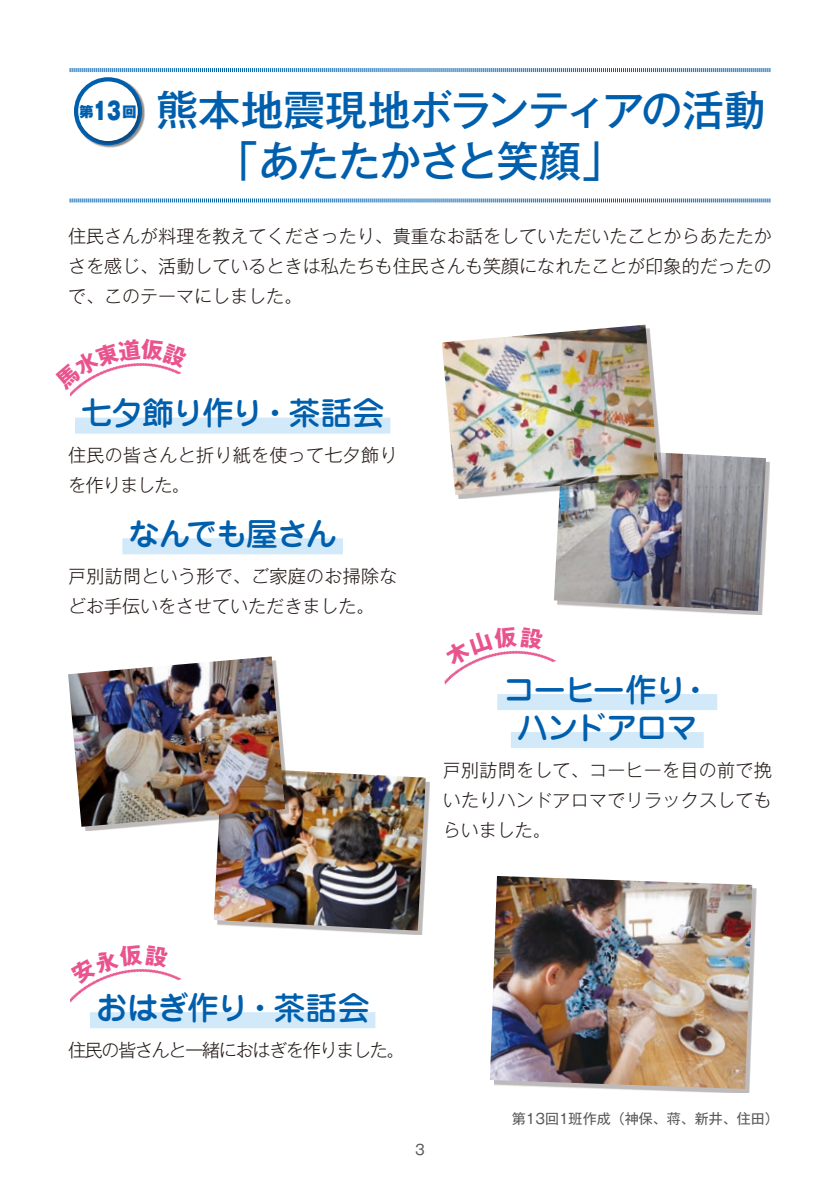
<style>
.page{position:relative;width:840px;height:1191px;background:#fff}
.page>*{position:absolute;margin:0;border:0;box-sizing:border-box;transform-origin:0 0}
.t1{font:500 42px/51px "Gothic MB101 Pr 6";letter-spacing:-.025em;color:#005fad}
.t2{font:500 32px/38px "Jun 34 Pro";letter-spacing:-.055em;color:#005fad;text-align:center}
.t3{font:300 18px/30px "Gothic MB101 Pr 6";color:#231916}
.t4{font:300 18px "Gothic MB101 Pr 6";letter-spacing:-.07em;color:#231916}
.t5{font:14px "Gothic MB101 Pr 6";color:#595857}
.t6{font:900 14px "Gothic MB101 Pr 6";color:#005fad}
.s1{font-size:23.4px}
</style>
<div class="page">
<svg style="left:69px;top:68px;width:701px;height:5px"></svg>
<svg style="left:69px;top:198px;width:701px;height:5px;background:#98bedd"></svg>
<div style="left:74px;top:78px;width:71px;height:70px;background:#231916;opacity:.5"></div>
<svg style="left:74px;top:77px;width:68px;height:68px"></svg>
<div style="left:78px;top:82px;width:62px;height:61px;background:#231916;opacity:.3"></div>
<div style="left:78px;top:81px;width:60px;height:60px;background:#fff;border-radius:50%"></div>
<div style="left:217px;top:771px;width:212px;height:163px;background:#231916;opacity:.3"></div>
<img style="left:214px;top:770px;width:211px;height:160px">
<div style="left:75px;top:417px;width:315px;height:16px;background:#d1e9f9"></div>
<div style="left:122px;top:538px;width:221px;height:16px;background:#d1e9f9"></div>
<div style="left:497px;top:694px;width:219px;height:16px;background:#d1e9f9"></div>
<div style="left:510px;top:732px;width:193px;height:16px;background:#d1e9f9"></div>
<div style="left:90px;top:1012px;width:285px;height:16px;background:#d1e9f9"></div>
<div style="left:72px;top:660px;width:217px;height:171px;background:#231916;opacity:.3"></div>
<img style="left:68px;top:656px;width:217px;height:170px">
<div style="left:557px;top:451px;width:212px;height:164px;background:#231916;opacity:.3"></div>
<img style="left:554px;top:451px;width:211px;height:160px">
<div style="left:493px;top:879px;width:263px;height:214px;background:#231916;opacity:.3"></div>
<img style="left:490px;top:876px;width:261px;height:213px">
<div style="left:445px;top:328px;width:217px;height:171px;background:#231916;opacity:.3"></div>
<img style="left:442px;top:325px;width:216px;height:170px">
<svg style="left:70px;top:363px;width:112px;height:34px"></svg>
<svg style="left:444px;top:650px;width:112px;height:35px"></svg>
<svg style="left:70px;top:969px;width:112px;height:34px"></svg>
<p class="t6" style="left:79px;top:99px;width:59px">第<span class="s1">13</span>回</p>
<h1 class="t1" style="left:216px;top:82px;width:551px;text-indent:-60px">熊本地震現地ボランティアの活動「あたたかさと笑顔」</h1>
<p class="t3" style="left:68px;top:219px;width:704px;text-align:justify">住民さんが料理を教えてくださったり、貴重なお話をしていただいたことからあたたかさを感じ、活動しているときは私たちも住民さんも笑顔になれたことが印象的だったので、このテーマにしました。</p>
<h2 class="t2" style="left:81px;top:391px;width:305px">七夕飾り作り・茶話会</h2>
<p class="t3" style="left:68px;top:439px;width:330px">住民の皆さんと折り紙を使って七夕飾りを作りました。</p>
<h2 class="t2" style="left:128px;top:511px;width:210px">なんでも屋さん</h2>
<p class="t3" style="left:68px;top:559px;width:330px">戸別訪問という形で、ご家庭のお掃除などお手伝いをさせていただきました。</p>
<h2 class="t2" style="left:502px;top:667px;width:210px">コーヒー作り・ハンドアロマ</h2>
<p class="t3" style="left:442px;top:753px;width:330px;text-align:justify">戸別訪問をして、コーヒーを目の前で挽いたりハンドアロマでリラックスしてもらいました。</p>
<h2 class="t2" style="left:96px;top:985px;width:275px">おはぎ作り・茶話会</h2>
<p class="t4" style="left:68px;top:1035px;width:338px">住民の皆さんと一緒におはぎを作りました。</p>
<p class="t5" style="left:415px;top:1138px;width:11px">3</p>
<p class="t5" style="left:511px;top:1107px;width:268px">第13回1班作成（神保、蒋、新井、住田）</p>
</div>
